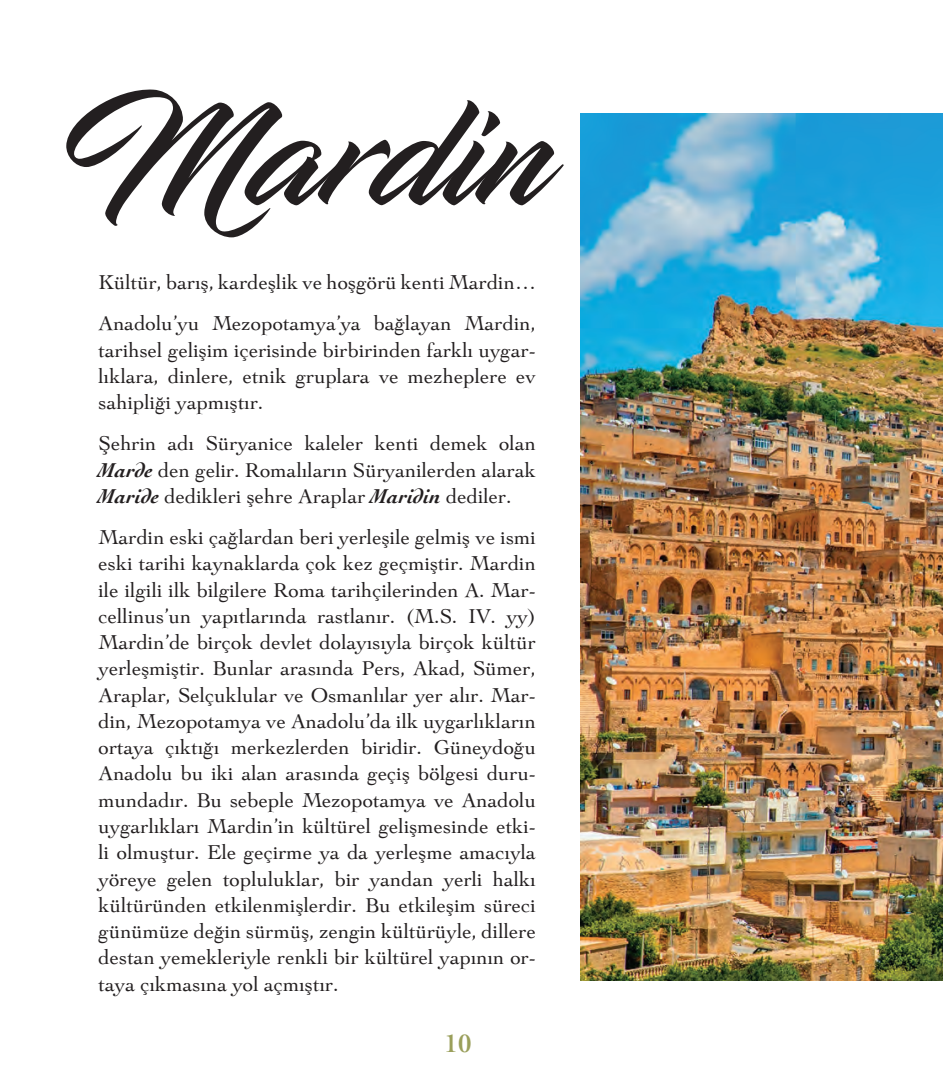
<style>
.page{position:relative;width:943px;height:1092px;background:#fff}
.page>*{position:absolute;margin:0;border:0;box-sizing:border-box;transform-origin:0 0}
.t1{font:155.4px "Infinite Stroke Condensed Bolder";color:#231f20}
.t2{font:700 26.25px "Cochin";color:#9a9f5b}
.t3{font:500 21px/26.2px "Cochin";color:#231f20;text-align:justify}
.s1{font-weight:700;font-style:italic}
</style>
<div class="page">
<img style="left:580px;top:113px;width:363px;height:866px">
<h1 class="t1" style="left:56px;top:60px;width:505px">Mardin</h1>
<p class="t3" style="left:99px;top:262px;width:439px;line-height:41.1px">Kültür, barış, kardeşlik ve hoşgörü kenti Mardin…<br>Anadolu’yu Mezopotamya’ya bağlayan Mardin,</p>
<p class="t3" style="left:99px;top:336px;width:439px">tarihsel gelişim içerisinde birbirinden farklı uygar&shy;lıklara, dinlere, etnik gruplara ve mezheplere ev sahipliği yapmıştır.</p>
<p class="t3" style="left:99px;top:430px;width:439px">Şehrin adı Süryanice kaleler kenti demek olan <span class="s1">Marde</span> den gelir. Romalıların Süryanilerden alarak <span class="s1">Maride</span> dedikleri şehre Araplar <span class="s1">Maridin</span> dediler.</p>
<p class="t3" style="left:99px;top:524px;width:439px">Mardin eski çağlardan beri yerleşile gelmiş ve ismi eski tarihi kaynaklarda çok kez geçmiştir. Mardin ile ilgili ilk bilgilere Roma tarihçilerinden A. Mar&shy;cellinus’un yapıtlarında rastlanır. (M.S. IV. yy)<br>Mardin’de birçok devlet dolayısıyla birçok kültür yerleşmiştir. Bunlar arasında Pers, Akad, Sümer, Araplar, Selçuklular ve Osmanlılar yer alır. Mar&shy;din, Mezopotamya ve Anadolu’da ilk uygarlıkların ortaya çıktığı merkezlerden biridir. Güneydoğu Anadolu bu iki alan arasında geçiş bölgesi duru&shy;mundadır. Bu sebeple Mezopotamya ve Anadolu uygarlıkları Mardin’in kültürel gelişmesinde etki&shy;li olmuştur. Ele geçirme ya da yerleşme amacıyla yöreye gelen topluluklar, bir yandan yerli halkı kültüründen etkilenmişlerdir. Bu etkileşim süreci günümüze değin sürmüş, zengin kültürüyle, dillere destan yemekleriyle renkli bir kültürel yapının or&shy;taya çıkmasına yol açmıştır.</p>
<p class="t2" style="left:445px;top:1025px;width:29px">10</p>
</div>
